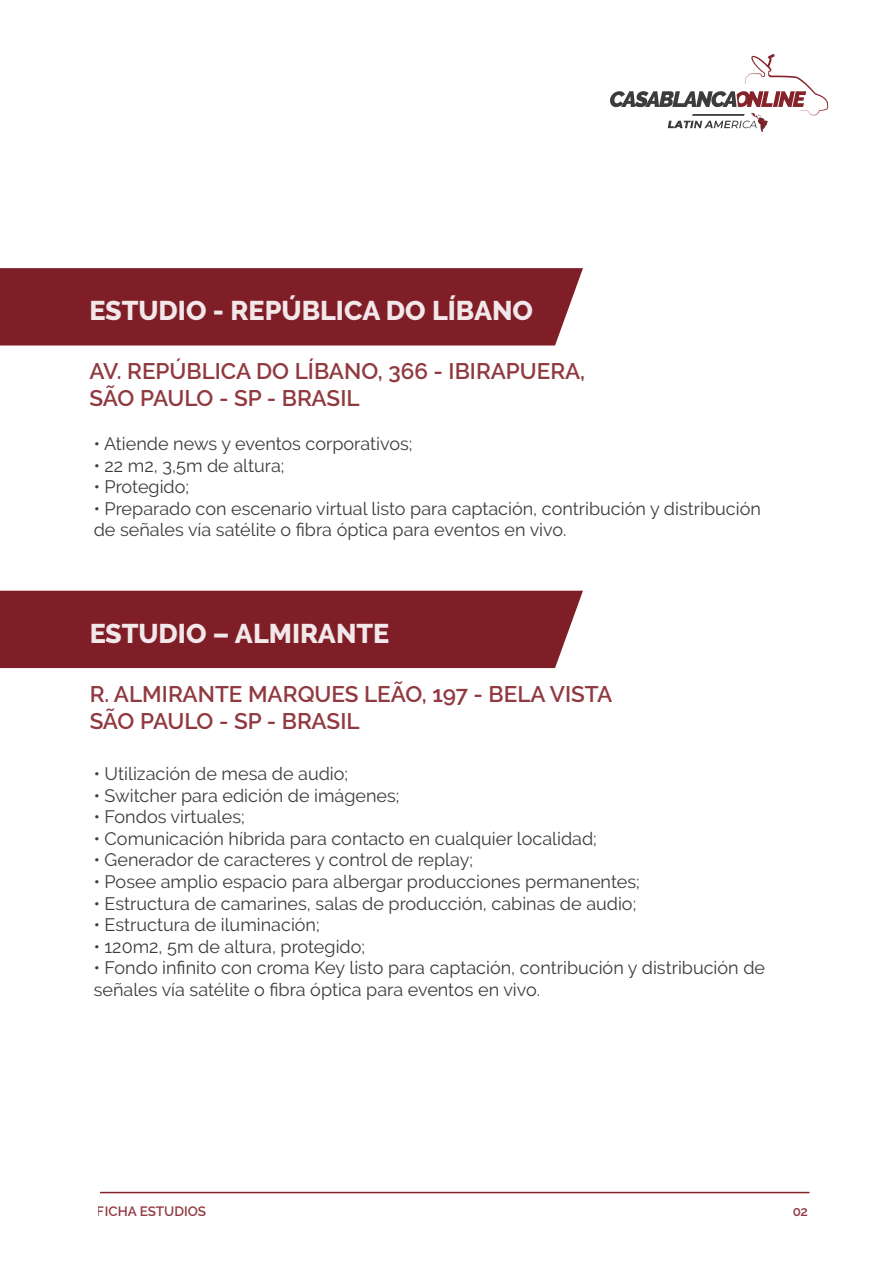
<style>
.page{position:relative;width:893px;height:1263px;background:#fff}
.page>*{position:absolute;margin:0;border:0;box-sizing:border-box;transform-origin:0 0}
.t1{font:800 27px "Raleway";color:#fff}
.t2{font:600 22.5px/27px "Raleway";color:#84232a}
.t3{font:18px/21.6px "Raleway";color:#3c3c3b}
.t4{font:600 13.5px "Raleway";color:#84232a}
</style>
<div class="page">
<div style="left:0;top:268px;width:583px;height:77px;background:#801e28"></div>
<svg style="left:610px;top:54px;width:218px;height:78px"></svg>
<div style="left:0;top:591px;width:583px;height:77px;background:#801e28"></div>
<hr style="left:100px;top:1192px;width:709px;height:1px;background:#84232a">
<h1 class="t1" style="left:89px;top:295px;width:445px">ESTUDIO - REPÚBLICA DO LÍBANO</h1>
<p class="t2" style="left:89px;top:358px;width:497px">AV. REPÚBLICA DO LÍBANO, 366 - IBIRAPUERA,<br>SÃO PAULO - SP - BRASIL</p>
<p class="t3" style="left:94px;top:433px;width:320px">• Atiende news y eventos corporativos;</p>
<p class="t3" style="left:94px;top:454px;width:192px">• 22 m2, 3,5m de altura;</p>
<p class="t3" style="left:94px;top:476px;width:97px">• Protegido;</p>
<p class="t3" style="left:94px;top:498px;width:669px">• Preparado con escenario virtual listo para captación, contribución y distribución de señales vía satélite o fibra óptica para eventos en vivo.</p>
<h1 class="t1" style="left:89px;top:618px;width:301px">ESTUDIO – ALMIRANTE</h1>
<p class="t2" style="left:89px;top:681px;width:524px">R. ALMIRANTE MARQUES LEÃO, 197 - BELA VISTA<br>SÃO PAULO - SP - BRASIL</p>
<p class="t3" style="left:94px;top:763px;width:256px">• Utilización de mesa de audio;</p>
<p class="t3" style="left:94px;top:784px;width:307px">• Switcher para edición de imágenes;</p>
<p class="t3" style="left:94px;top:806px;width:153px">• Fondos virtuales;</p>
<p class="t3" style="left:94px;top:828px;width:505px">• Comunicación híbrida para contacto en cualquier localidad;</p>
<p class="t3" style="left:94px;top:849px;width:381px">• Generador de caracteres y control de replay;</p>
<p class="t3" style="left:94px;top:871px;width:548px">• Posee amplio espacio para albergar producciones permanentes;</p>
<p class="t3" style="left:94px;top:892px;width:544px">• Estructura de camarines, salas de producción, cabinas de audio;</p>
<p class="t3" style="left:94px;top:914px;width:228px">• Estructura de iluminación;</p>
<p class="t3" style="left:94px;top:936px;width:273px">• 120m2, 5m de altura, protegido;</p>
<p class="t3" style="left:94px;top:957px;width:673px">• Fondo infinito con croma Key listo para captación, contribución y distribución de señales vía satélite o fibra óptica para eventos en vivo.</p>
<p class="t4" style="left:97px;top:1204px;width:111px">FICHA ESTUDIOS</p>
<p class="t4" style="left:792px;top:1204px;width:17px">02</p>
</div>
